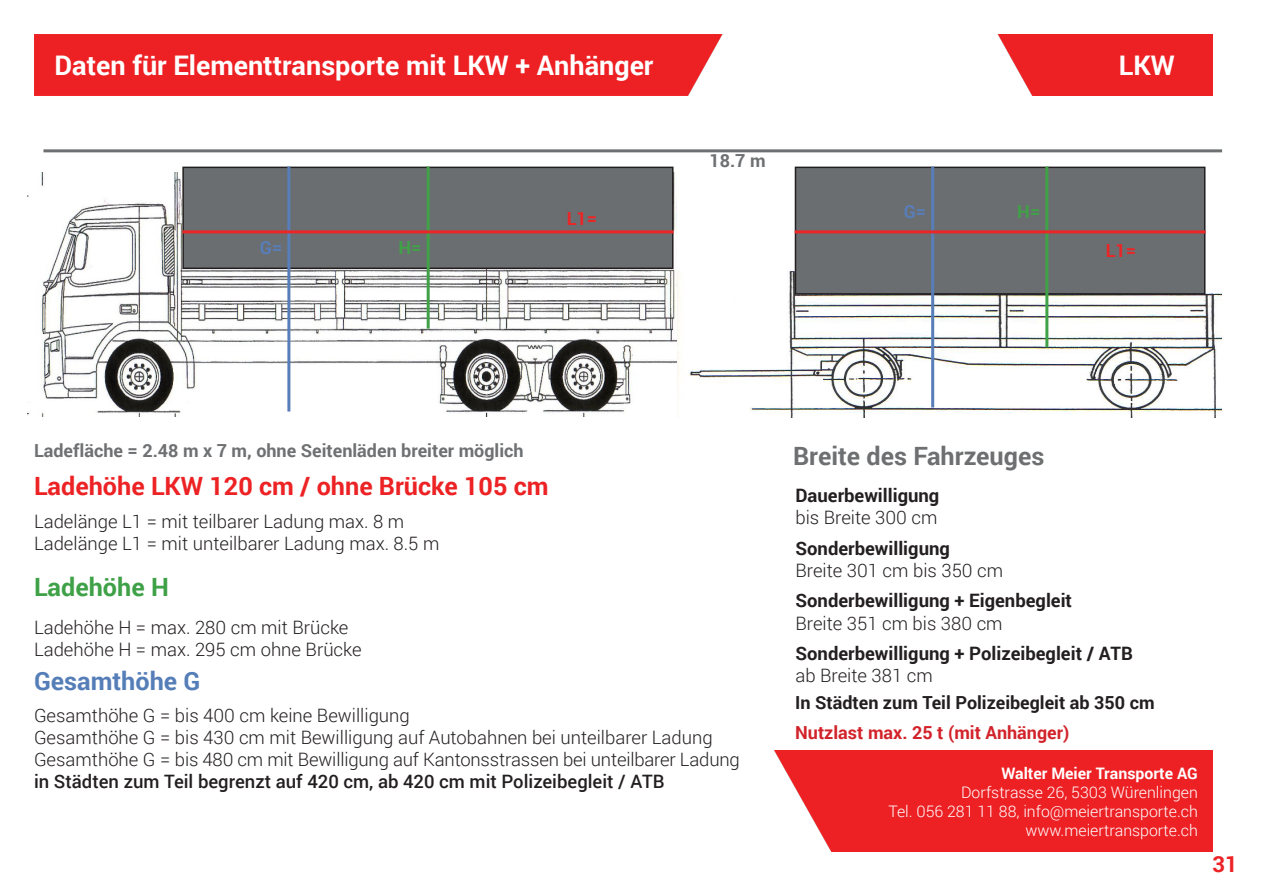
<style>
.page{position:relative;width:1263px;height:893px;background:#fff}
.page>*{position:absolute;margin:0;border:0;box-sizing:border-box;transform-origin:0 0}
.t1{font:700 27px "Roboto";color:#fff}
.t2{font:700 25.2px "Roboto";color:#ed2224}
.t3{font:700 25.2px "Roboto";color:#6d6f71}
.t4{font:700 25.2px "Roboto";color:#557eb8}
.t5{font:700 25.2px "Roboto";color:#3fa147}
.t6{font:700 22.2px "Roboto";color:#ed2224}
.t7{font:300 18.45px/22.2px "Roboto";color:#231f20}
.t8{font:700 18.45px "Roboto";color:#231f20}
.t9{font:500 18.45px "Roboto";color:#231f20}
.t10{font:700 18px "Roboto";color:#6e7072}
.t11{font:700 18px "Roboto";color:#231f20}
.t12{font:700 18px "Roboto";color:#d2232a}
.t13{font:700 18px "Roboto";color:#ec2526}
.t14{font:700 18px "Roboto";color:#40a147}
.t15{font:700 18px "Roboto";color:#577eb8}
.t16{font:300 15.9px/19px "Roboto";color:#fff;text-align:right}
.t17{font:700 15.9px "Roboto";color:#fff}
</style>
<div class="page">
<img style="left:676px;top:271px;width:546px;height:146px">
<img style="left:27px;top:172px;width:649px;height:244px">
<div style="left:34px;top:34px;width:689px;height:62px;background:#ed2024"></div>
<div style="left:183px;top:167px;width:490px;height:101px;background:#6b6e71"></div>
<div style="left:182px;top:167px;width:491px;height:102px;border:2px solid #231f20"></div>
<div style="left:795px;top:167px;width:410px;height:127px;background:#6b6e71"></div>
<div style="left:795px;top:167px;width:410px;height:128px;border:2px solid #231f20"></div>
<hr style="left:427px;top:167px;width:3px;height:162px;background:#40a147">
<hr style="left:1045px;top:167px;width:3px;height:180px;background:#40a147">
<hr style="left:287px;top:167px;width:3px;height:244px;background:#577eb8">
<hr style="left:931px;top:167px;width:3px;height:240px;background:#577eb8">
<hr style="left:182px;top:230px;width:491px;height:3px;background:#ec2526">
<hr style="left:43px;top:149px;width:1179px;height:3px;background:#6e6f71">
<hr style="left:795px;top:230px;width:410px;height:3px;background:#ec2526">
<img style="left:997px;top:34px;width:215px;height:62px">
<div style="left:775px;top:750px;width:437px;height:102px;background:#ed2024"></div>
<h1 class="t1" style="left:55px;top:46px;width:600px">Daten für Elementtransporte mit LKW + Anhänger</h1>
<h1 class="t1" style="left:1119px;top:46px;width:57px">LKW</h1>
<p class="t10" style="left:709px;top:147px;width:58px">18.7 m</p>
<p class="t13" style="left:567px;top:206px;width:32px">L1=</p>
<p class="t15" style="left:904px;top:199px;width:24px">G=</p>
<p class="t14" style="left:1017px;top:199px;width:25px">H=</p>
<p class="t15" style="left:260px;top:235px;width:24px">G=</p>
<p class="t14" style="left:398px;top:235px;width:25px">H=</p>
<p class="t13" style="left:1106px;top:238px;width:32px">L1=</p>
<p class="t10" style="left:34px;top:438px;width:491px">Ladefläche = 2.48 m x 7 m, ohne Seitenläden breiter möglich</p>
<h2 class="t2" style="left:34px;top:468px;width:516px">Ladehöhe LKW 120 cm / ohne Brücke 105 cm</h2>
<p class="t7" style="left:34px;top:510px;width:407px">Ladelänge L1 = mit teilbarer Ladung max. 8 m<br>Ladelänge L1 = mit unteilbarer Ladung max. 8.5 m</p>
<h2 class="t5" style="left:34px;top:569px;width:136px">Ladehöhe H</h2>
<p class="t7" style="left:34px;top:616px;width:329px">Ladehöhe H = max. 280 cm mit Brücke<br>Ladehöhe H = max. 295 cm ohne Brücke</p>
<h2 class="t4" style="left:34px;top:663px;width:168px">Gesamthöhe G</h2>
<p class="t7" style="left:34px;top:703px;width:707px">Gesamthöhe G = bis 400 cm keine Bewilligung<br>Gesamthöhe G = bis 430 cm mit Bewilligung auf Autobahnen bei unteilbarer Ladung<br>Gesamthöhe G = bis 480 cm mit Bewilligung auf Kantonsstrassen bei unteilbarer Ladung</p>
<p class="t9" style="left:34px;top:768px;width:632px">in Städten zum Teil begrenzt auf 420 cm, ab 420 cm mit Polizeibegleit / ATB</p>
<h2 class="t3" style="left:793px;top:439px;width:253px">Breite des Fahrzeuges</h2>
<p class="t8" style="left:795px;top:482px;width:145px">Dauerbewilligung</p>
<p class="t7" style="left:795px;top:506px;width:144px">bis Breite 300 cm</p>
<p class="t8" style="left:795px;top:535px;width:156px">Sonderbewilligung</p>
<p class="t7" style="left:795px;top:558px;width:209px">Breite 301 cm bis 350 cm</p>
<p class="t8" style="left:795px;top:588px;width:278px">Sonderbewilligung + Eigenbegleit</p>
<p class="t7" style="left:795px;top:611px;width:209px">Breite 351 cm bis 380 cm</p>
<p class="t8" style="left:795px;top:641px;width:339px">Sonderbewilligung + Polizeibegleit / ATB</p>
<p class="t7" style="left:795px;top:664px;width:139px">ab Breite 381 cm</p>
<p class="t11" style="left:795px;top:690px;width:361px">In Städten zum Teil Polizeibegleit ab 350 cm</p>
<p class="t12" style="left:795px;top:720px;width:276px">Nutzlast max. 25 t (mit Anhänger)</p>
<p class="t17" style="left:1001px;top:762px;width:198px">Walter Meier Transporte AG</p>
<p class="t16" style="left:888px;top:782px;width:311px">Dorfstrasse 26, 5303 Würenlingen<br>Tel. 056 281 11 88, info@meiertransporte.ch www.meiertransporte.ch</p>
<p class="t6" style="left:1212px;top:849px;width:27px">31</p>
</div>
